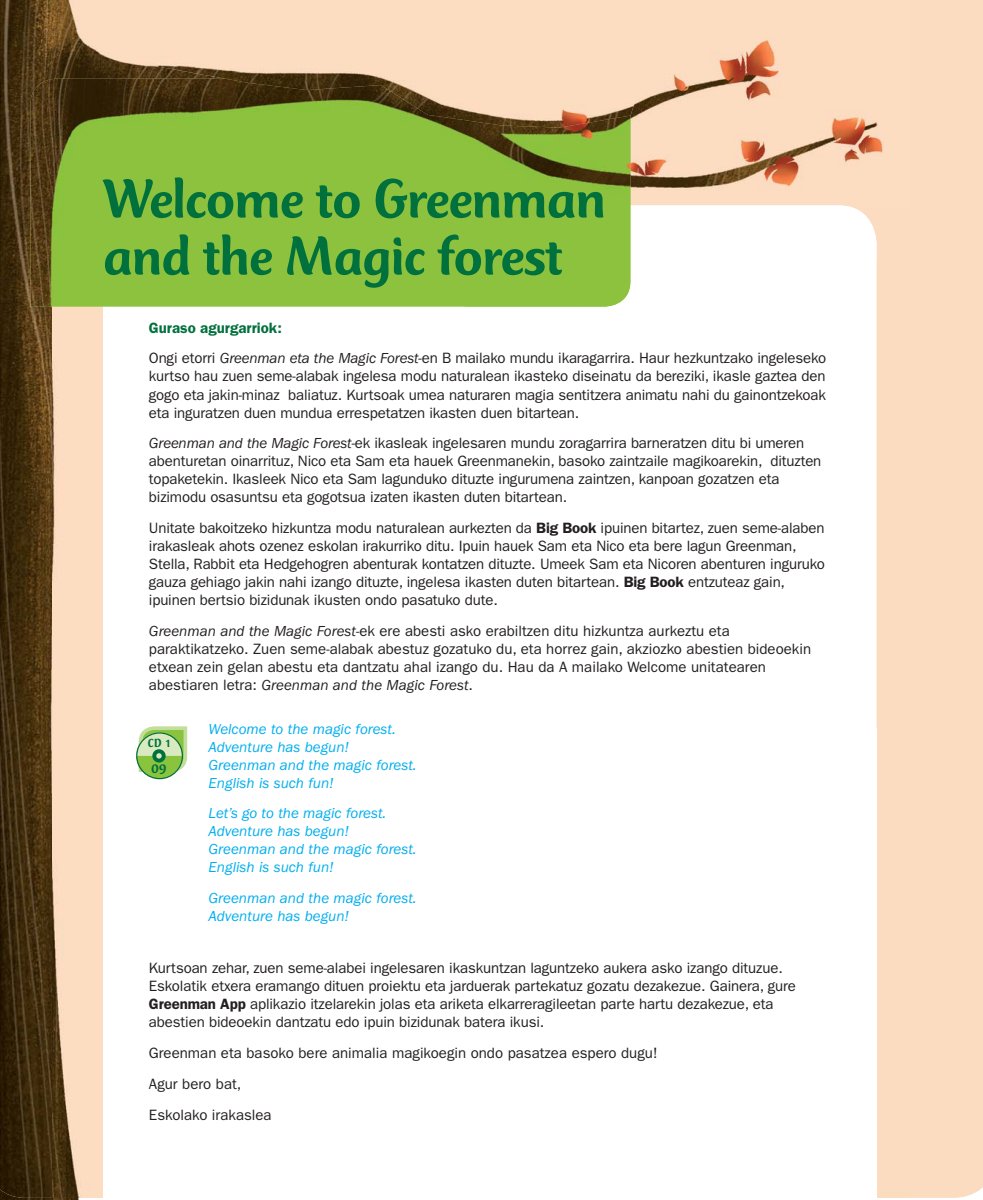
<style>
.page{position:relative;width:983px;height:1200px;background:#fff}
.page>*{position:absolute;margin:0;border:0;box-sizing:border-box;transform-origin:0 0}
.t1{font:500 57px/57px "Club Type Std";letter-spacing:-.01em;color:#00703c}
.t2{font:15px/18px "ITC Franklin Gothic Std";letter-spacing:-.01em;color:#231f20}
.t3{font:italic 15px/18px "ITC Franklin Gothic Std";color:#00aeef}
.t4{font:500 14.7px "Club Type Std";color:#00703c}
.t5{font:500 12.15px "Club Type Std";color:#00703c}
.s1{font-weight:600;color:#00703c}
.s2{font-style:italic}
.s3{font-weight:600}
</style>
<div class="page">
<div style="left:909px;top:0;width:73px;height:1197px;background:#fbdcc1"></div>
<img style="left:0;top:1197px;width:909px;height:2px">
<img style="left:0;top:0;width:267px;height:103px">
<div style="left:267px;top:0;width:642px;height:51px;background:#fcddc1"></div>
<img style="left:630px;top:51px;width:279px;height:157px">
<img style="left:0;top:103px;width:53px;height:1094px">
<div style="left:876px;top:208px;width:33px;height:51px;background:#fbdcc1"></div>
<img style="left:53px;top:306px;width:50px;height:891px">
<div style="left:876px;top:259px;width:33px;height:938px;background:#fbdcc1"></div>
<img style="left:619px;top:205px;width:257px;height:994px">
<img style="left:30px;top:79px;width:550px;height:227px">
<img style="left:580px;top:128px;width:50px;height:178px">
<img style="left:111px;top:11px;width:552px;height:117px">
<div style="left:136px;top:733px;width:46px;height:45px;background:#8ac33e;border-radius:50%"></div>
<svg style="left:136px;top:726px;width:52px;height:47px"></svg>
<div style="left:136px;top:732px;width:47px;height:47px;border:1px solid #00703c;border-radius:50%"></div>
<h1 class="t1" style="left:103px;top:175px;width:504px">Welcome to Greenman and the Magic forest</h1>
<p class="t2" style="left:149px;top:313px;width:678px;line-height:30.8px"><span class="s1">Guraso agurgarriok:<br></span>Ongi etorri <span class="s2">Greenman eta the Magic Forest</span>-en B mailako mundu ikaragarrira. Haur hezkuntzako ingeleseko</p>
<p class="t2" style="left:149px;top:368px;width:678px;text-align:justify">kurtso hau zuen seme-alabak ingelesa modu naturalean ikasteko diseinatu da bereziki, ikasle gaztea den gogo eta jakin-minaz baliatuz. Kurtsoak umea naturaren magia sentitzera animatu nahi du gainontzekoak eta inguratzen duen mundua errespetatzen ikasten duen bitartean.</p>
<p class="t2" style="left:149px;top:435px;width:673px"><span class="s2">Greenman and the Magic Forest</span>-ek ikasleak ingelesaren mundu zoragarrira barneratzen ditu bi umeren abenturetan oinarrituz, Nico eta Sam eta hauek Greenmanekin, basoko zaintzaile magikoarekin, dituzten topaketekin. Ikasleek Nico eta Sam lagunduko dituzte ingurumena zaintzen, kanpoan gozatzen eta bizimodu osasuntsu eta gogotsua izaten ikasten duten bitartean.</p>
<p class="t2" style="left:149px;top:520px;width:677px">Unitate bakoitzeko hizkuntza modu naturalean aurkezten da <span class="s3">Big Book</span> ipuinen bitartez, zuen seme-alaben irakasleak ahots ozenez eskolan irakurriko ditu. Ipuin hauek Sam eta Nico eta bere lagun Greenman, Stella, Rabbit eta Hedgehogren abenturak kontatzen dituzte. Umeek Sam eta Nicoren abenturen inguruko gauza gehiago jakin nahi izango dituzte, ingelesa ikasten duten bitartean. <span class="s3">Big Book</span> entzuteaz gain, ipuinen bertsio bizidunak ikusten ondo pasatuko dute.</p>
<p class="t2" style="left:149px;top:622px;width:663px"><span class="s2">Greenman and the Magic Forest-</span>ek ere abesti asko erabiltzen ditu hizkuntza aurkeztu eta paraktikatzeko. Zuen seme-alabak abestuz gozatuko du, eta horrez gain, akziozko abestien bideoekin etxean zein gelan abestu eta dantzatu ahal izango du. Hau da A mailako Welcome unitatearen abestiaren letra: <span class="s2">Greenman and the Magic Forest</span>.</p>
<p class="t3" style="left:208px;top:720px;width:210px">Welcome to the magic forest.<br>Adventure has begun!<br>Greenman and the magic forest.<br>English is such fun!</p>
<p class="t3" style="left:208px;top:805px;width:210px">Let’s go to the magic forest.<br>Adventure has begun!<br>Greenman and the magic forest.<br>English is such fun!</p>
<p class="t3" style="left:208px;top:889px;width:210px">Greenman and the magic forest.<br>Adventure has begun!</p>
<p class="t2" style="left:149px;top:959px;width:648px">Kurtsoan zehar, zuen seme-alabei ingelesaren ikaskuntzan laguntzeko aukera asko izango dituzue.<br>Eskolatik etxera eramango dituen proiektu eta jarduerak partekatuz gozatu dezakezue. Gainera, gure <span class="s3">Greenman App</span> aplikazio itzelarekin jolas eta ariketa elkarreragileetan parte hartu dezakezue, eta abestien bideoekin dantzatu edo ipuin bizidunak batera ikusi.</p>
<p class="t2" style="left:149px;top:1038px;width:510px;line-height:30.8px">Greenman eta basoko bere animalia magikoegin ondo pasatzea espero dugu!<br>Agur bero bat,<br>Eskolako irakaslea</p>
<p class="t5" style="left:148px;top:737px;width:25px">CD 1</p>
<p class="t4" style="left:151px;top:762px;width:16px">09</p>
</div>
